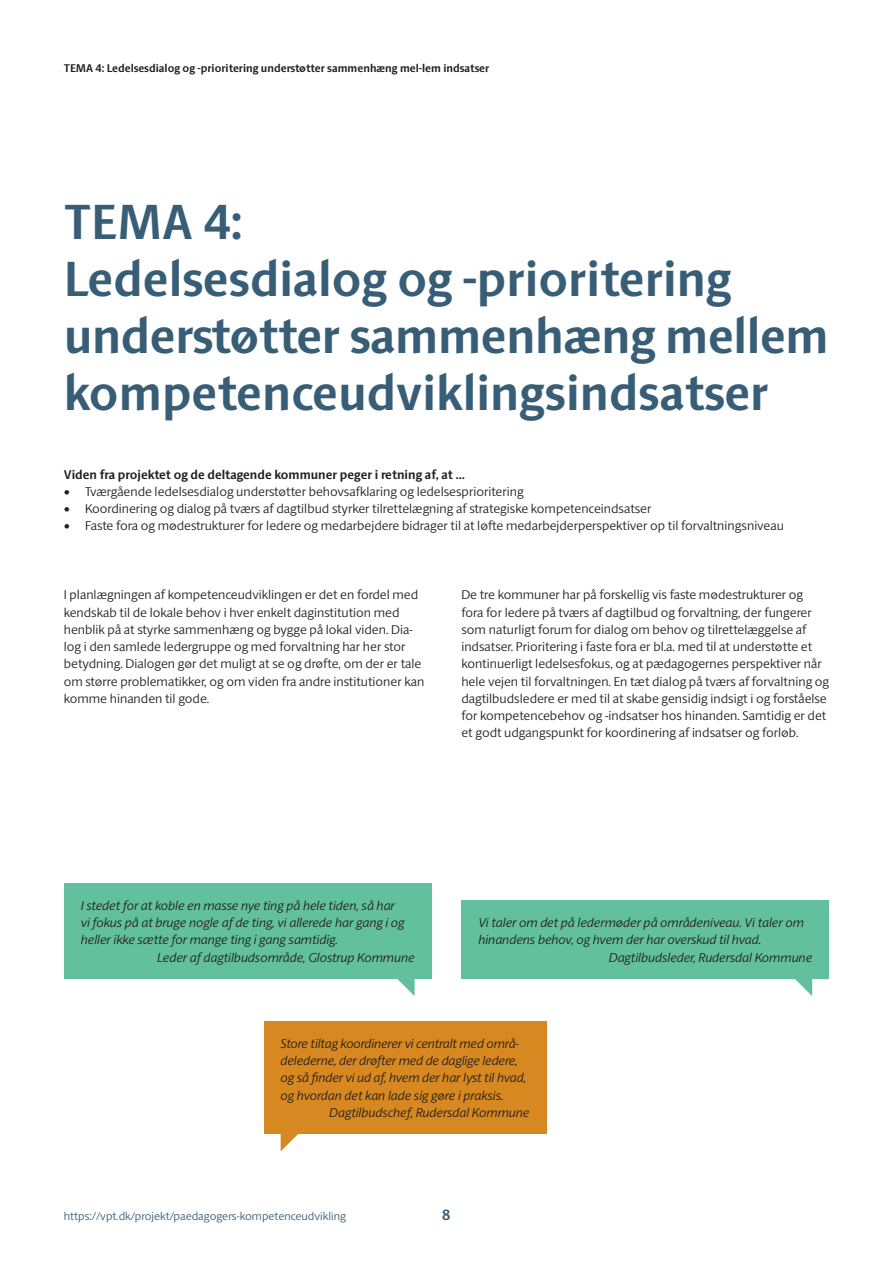
<style>
.page{position:relative;width:893px;height:1263px;background:#fff}
.page>*{position:absolute;margin:0;border:0;box-sizing:border-box;transform-origin:0 0}
.Rubrik_1_-_SANS{font:700 49.5px/57px "ID Sans";color:#385d76}
.t1{font:700 15px "ID Sans";color:#385d76}
.Brødtekst_-_SANS{font:300 12.75px/17.2px "ID Sans";color:#231f20}
.Faktaboks_brødtekst_-_SANS{font:italic 300 12.75px/17.2px "ID Sans";color:#231f20}
.Brødtekst_Bullet_-_SANS{font:300 12.75px "ID Sans";color:#231f20}
.Brødtekst_-_SANS-2{font:700 12.75px "ID Sans";color:#231f20}
.t2{font:700 11.25px "ID Sans";color:#231f20}
.t3{font:300 11.25px "ID Sans";color:#385d76}
.s1{font-family:"ID Serif";font-weight:400}
</style>
<div class="page">
<svg style="left:397px;top:979px;width:18px;height:17px"></svg>
<div style="left:64px;top:883px;width:368px;height:96px;background:#62c09f"></div>
<svg style="left:281px;top:1134px;width:17px;height:17px"></svg>
<div style="left:264px;top:1021px;width:282px;height:113px;background:#d78820"></div>
<svg style="left:795px;top:979px;width:17px;height:17px"></svg>
<div style="left:461px;top:900px;width:368px;height:79px;background:#62c09f"></div>
<p class="t2" style="left:64px;top:61px;width:427px">TEMA 4: Ledelsesdialog og -prioritering understøtter sammenhæng mel-lem indsatser</p>
<h1 class="Rubrik_1_-_SANS" style="left:64px;top:193px;width:767px">TEMA 4:<br>Ledelsesdialog og -prioritering understøtter sammenhæng mellem kompetenceudviklingsindsatser</h1>
<p class="Brødtekst_-_SANS-2" style="left:64px;top:466px;width:403px">Viden fra projektet og de deltagende kommuner peger i retning af, at …</p>
<p class="Brødtekst_Bullet_-_SANS" style="left:64px;top:484px;width:461px"><span class="s1">•</span> Tværgående ledelsesdialog understøtter behovsafklaring og ledelsesprioritering</p>
<p class="Brødtekst_Bullet_-_SANS" style="left:64px;top:501px;width:589px"><span class="s1">•</span> Koordinering og dialog på tværs af dagtilbud styrker tilrettelægning af strategiske kompetenceindsatser</p>
<p class="Brødtekst_Bullet_-_SANS" style="left:64px;top:518px;width:722px"><span class="s1">•</span> Faste fora og mødestrukturer for ledere og medarbejdere bidrager til at løfte medarbejderperspektiver op til forvaltningsniveau</p>
<p class="Brødtekst_-_SANS" style="left:64px;top:586px;width:362px">I planlægningen af kompetenceudviklingen er det en fordel med kendskab til de lokale behov i hver enkelt daginstitution med henblik på at styrke sammenhæng og bygge på lokal viden. Dia&shy;log i den samlede ledergruppe og med forvaltning har her stor betydning. Dialogen gør det muligt at se og drøfte, om der er tale om større problematikker, og om viden fra andre institutioner kan komme hinanden til gode.</p>
<p class="Brødtekst_-_SANS" style="left:461px;top:586px;width:369px">De tre kommuner har på forskellig vis faste mødestrukturer og<br>fora for ledere på tværs af dagtilbud og forvaltning, der fungerer som naturligt forum for dialog om behov og tilrettelæggelse af indsatser. Prioritering i faste fora er bl.a. med til at understøtte et kontinuerligt ledelsesfokus, og at pædagogernes perspektiver når hele vejen til forvaltningen. En tæt dialog på tværs af forvaltning og dagtilbudsledere er med til at skabe gensidig indsigt i og forståelse for kompetencebehov og -indsatser hos hinanden. Samtidig er det et godt udgangspunkt for koordinering af indsatser og forløb.</p>
<p class="Faktaboks_brødtekst_-_SANS" style="left:81px;top:897px;width:325px">I stedet for at koble en masse nye ting på hele tiden, så har vi fokus på at bruge nogle af de ting, vi allerede har gang i og heller ikke sætte for mange ting i gang samtidig.</p>
<p class="Faktaboks_brødtekst_-_SANS" style="left:157px;top:948px;width:259px">Leder af dagtilbudsområde, Glostrup Kommune</p>
<p class="Faktaboks_brødtekst_-_SANS" style="left:478px;top:914px;width:327px">Vi taler om det på ledermøder på områdeniveau. Vi taler om hinandens behov, og hvem der har overskud til hvad.</p>
<p class="Faktaboks_brødtekst_-_SANS" style="left:609px;top:948px;width:205px">Dagtilbudsleder, Rudersdal Kommune</p>
<p class="Faktaboks_brødtekst_-_SANS" style="left:281px;top:1035px;width:247px">Store tiltag koordinerer vi centralt med områ&shy;delederne, der drøfter med de daglige ledere, og så finder vi ud af, hvem der har lyst til hvad, og hvordan det kan lade sig gøre i praksis.</p>
<p class="Faktaboks_brødtekst_-_SANS" style="left:329px;top:1104px;width:202px">Dagtilbudschef, Rudersdal Kommune</p>
<p class="t3" style="left:64px;top:1210px;width:284px">https://vpt.dk/projekt/paedagogers-kompetenceudvikling</p>
<p class="t1" style="left:442px;top:1206px;width:10px">8</p>
</div>
